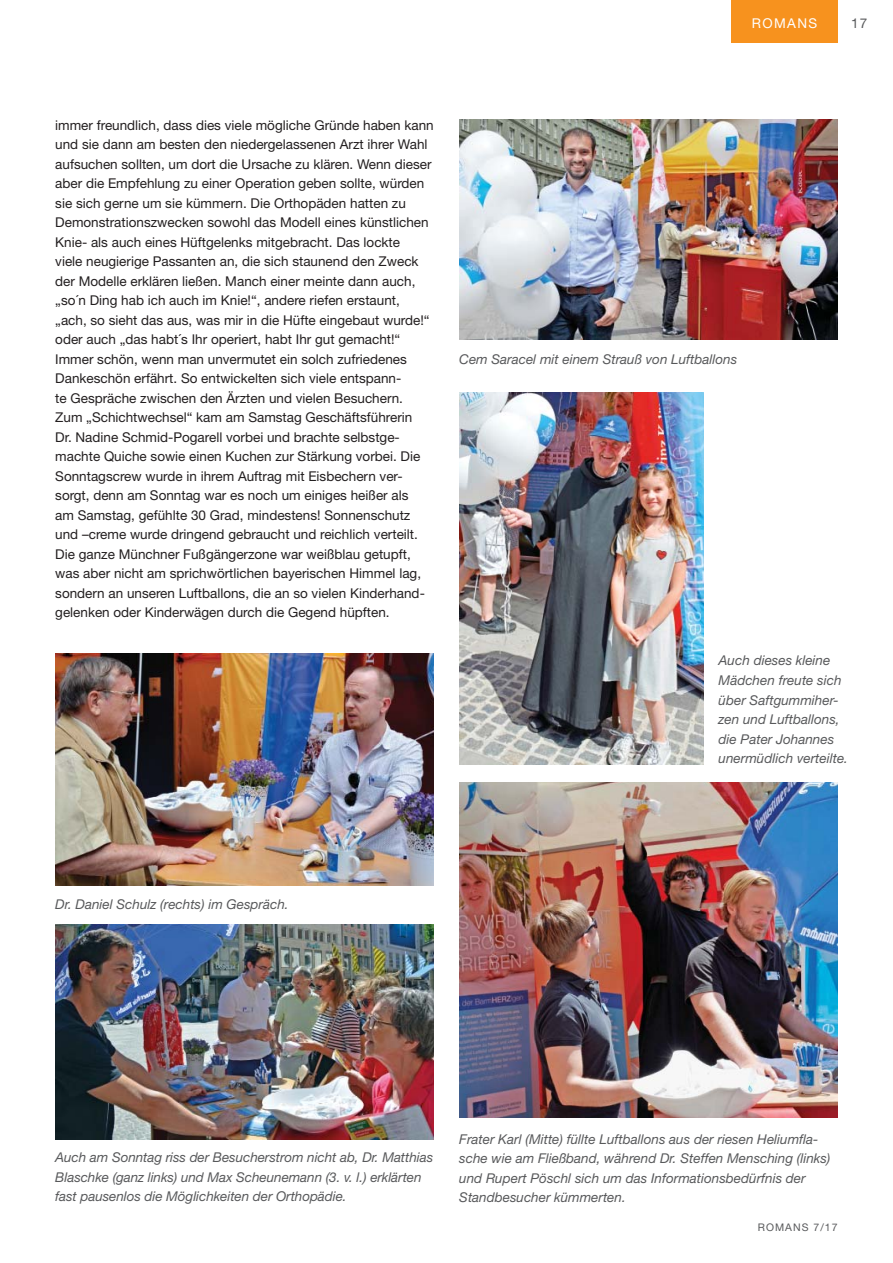
<style>
.page{position:relative;width:893px;height:1263px;background:#fff}
.page>*{position:absolute;margin:0;border:0;box-sizing:border-box;transform-origin:0 0}
.t1{font:13.5px/19.5px "Helvetica Neue";color:#231f20}
.t2{font:italic 13.5px/19.5px "Helvetica Neue";color:#58595b}
.t3{font:13.5px "Helvetica Neue";letter-spacing:.1em;color:#fff}
.t4{font:13.5px "Helvetica Neue";color:#58595b}
.t5{font:10.5px "Helvetica Neue";letter-spacing:.1em;color:#58595b}
</style>
<div class="page">
<img style="left:459px;top:119px;width:379px;height:221px">
<img style="left:55px;top:653px;width:379px;height:233px">
<img style="left:55px;top:925px;width:379px;height:214px">
<img style="left:459px;top:392px;width:244px;height:373px">
<img style="left:459px;top:782px;width:379px;height:336px">
<div style="left:731px;top:0;width:107px;height:43px;background:#f7921e"></div>
<p class="t3" style="left:752px;top:18px;width:67px">ROMANS</p>
<p class="t4" style="left:851px;top:18px;width:18px">17</p>
<p class="t1" style="left:55px;top:116px;width:380px">immer freundlich, dass dies viele mögliche Gründe haben kann und sie dann am besten den niedergelassenen Arzt ihrer Wahl aufsuchen sollten, um dort die Ursache zu klären. Wenn dieser aber die Empfehlung zu einer Operation geben sollte, würden sie sich gerne um sie kümmern. Die Orthopäden hatten zu Demonstrationszwecken sowohl das Modell eines künstlichen Knie- als auch eines Hüftgelenks mitgebracht. Das lockte<br>viele neugierige Passanten an, die sich staunend den Zweck der Modelle erklären ließen. Manch einer meinte dann auch, „so´n Ding hab ich auch im Knie!“, andere riefen erstaunt, „ach, so sieht das aus, was mir in die Hüfte eingebaut wurde!“ oder auch „das habt´s Ihr operiert, habt Ihr gut gemacht!“ Immer schön, wenn man unvermutet ein solch zufriedenes Dankeschön erfährt. So entwickelten sich viele entspann-<br>te Gespräche zwischen den Ärzten und vielen Besuchern.<br>Zum „Schichtwechsel“ kam am Samstag Geschäftsführerin<br>Dr. Nadine Schmid-Pogarell vorbei und brachte selbstge&shy;machte Quiche sowie einen Kuchen zur Stärkung vorbei. Die Sonntagscrew wurde in ihrem Auftrag mit Eisbechern ver&shy;sorgt, denn am Sonntag war es noch um einiges heißer als<br>am Samstag, gefühlte 30 Grad, mindestens! Sonnenschutz und –creme wurde dringend gebraucht und reichlich verteilt.<br>Die ganze Münchner Fußgängerzone war weißblau getupft, was aber nicht am sprichwörtlichen bayerischen Himmel lag, sondern an unseren Luftballons, die an so vielen Kinderhand&shy;gelenken oder Kinderwägen durch die Gegend hüpften.</p>
<p class="t2" style="left:459px;top:350px;width:280px">Cem Saracel mit einem Strauß von Luftballons</p>
<p class="t2" style="left:719px;top:652px;width:131px">Auch dieses kleine<br>Mädchen freute sich über Saftgummiher&shy;zen und Luftballons, die Pater Johannes unermüdlich verteilte.</p>
<p class="t2" style="left:55px;top:896px;width:235px">Dr. Daniel Schulz (rechts) im Gespräch.</p>
<p class="t2" style="left:55px;top:1149px;width:379px">Auch am Sonntag riss der Besucherstrom nicht ab, Dr. Matthias<br>Blaschke (ganz links) und Max Scheunemann (3. v. l.) erklärten fast pausenlos die Möglichkeiten der Orthopädie.</p>
<p class="t2" style="left:459px;top:1130px;width:373px">Frater Karl (Mitte) füllte Luftballons aus der riesen Heliumfla&shy;sche wie am Fließband, während Dr. Steffen Mensching (links) und Rupert Pöschl sich um das Informationsbedürfnis der Standbesucher kümmerten.</p>
<p class="t5" style="left:758px;top:1223px;width:81px">ROMANS 7/17</p>
</div>
